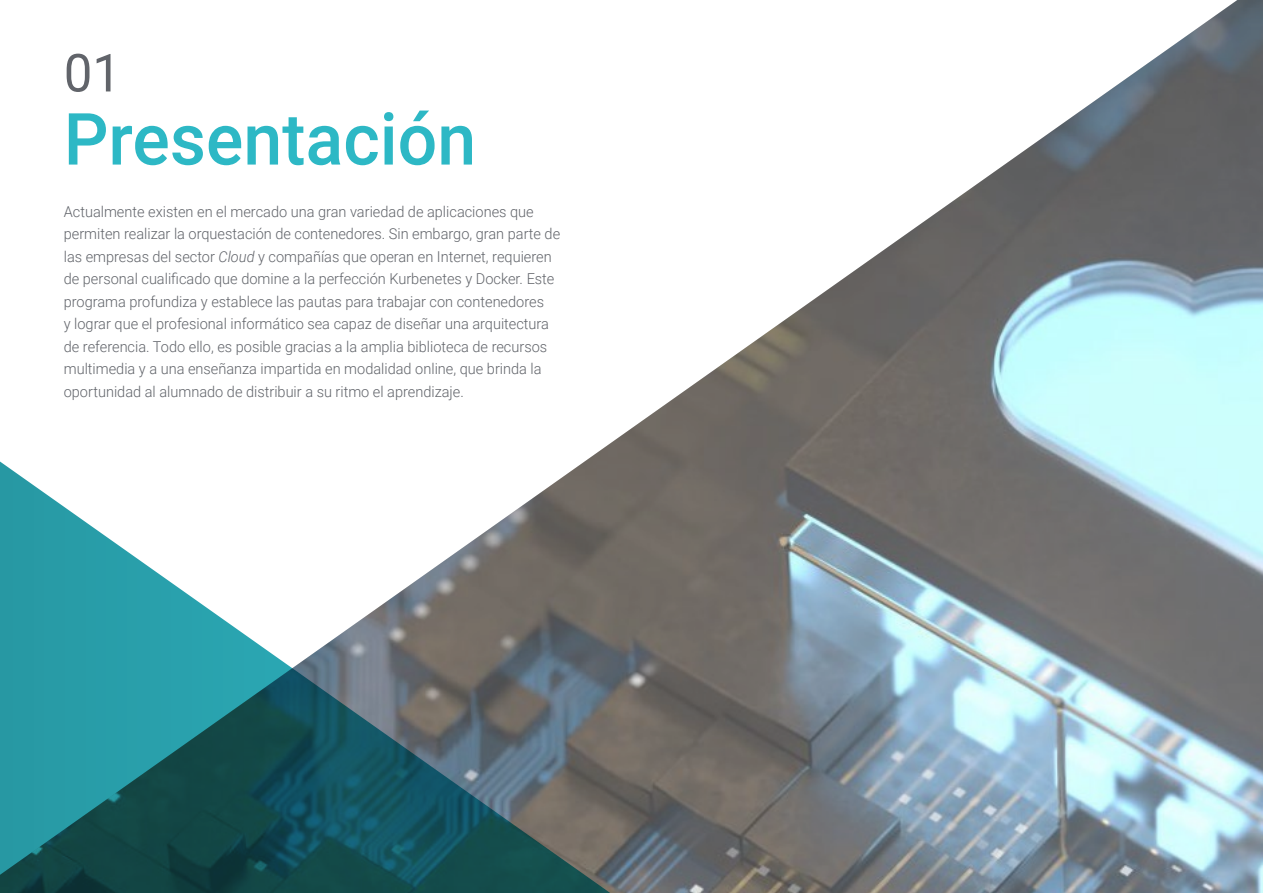
<style>
.page{position:relative;width:1263px;height:893px;background:#fff}
.page>*{position:absolute;margin:0;border:0;box-sizing:border-box;transform-origin:0 0}
.t1{font:500 72px "Roboto";color:#2db8c5}
.t2{font:52.5px "Roboto";color:#61646a}
.t3{font:300 15px/22.5px "Roboto";color:#61646a}
.s1{font-style:italic}
</style>
<div class="page">
<img style="left:606px;top:0;width:657px;height:893px">
<svg style="left:0;top:446px;width:640px;height:447px"></svg>
<h2 class="t2" style="left:64px;top:36px;width:59px">01</h2>
<h1 class="t1" style="left:64px;top:89px;width:414px">Presentación</h1>
<p class="t3" style="left:64px;top:200px;width:498px">Actualmente existen en el mercado una gran variedad de aplicaciones que permiten realizar la orquestación de contenedores. Sin embargo, gran parte de las empresas del sector <span class="s1">Cloud</span> y compañías que operan en Internet, requieren de personal cualificado que domine a la perfección Kurbenetes y Docker. Este programa profundiza y establece las pautas para trabajar con contenedores<br>y lograr que el profesional informático sea capaz de diseñar una arquitectura de referencia. Todo ello, es posible gracias a la amplia biblioteca de recursos multimedia y a una enseñanza impartida en modalidad online, que brinda la oportunidad al alumnado de distribuir a su ritmo el aprendizaje.</p>
</div>
